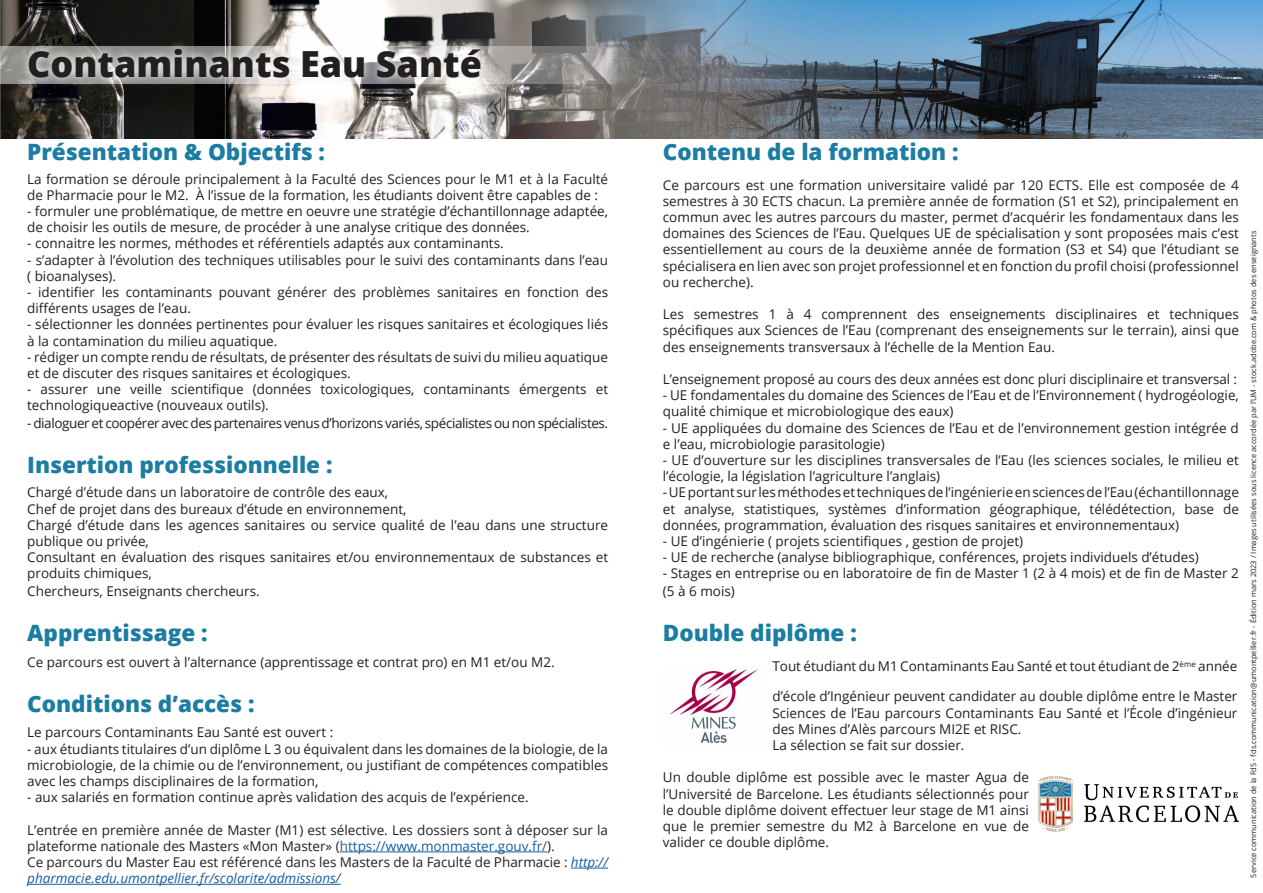
<style>
.page{position:relative;width:1263px;height:893px;background:#fff}
.page>*{position:absolute;margin:0;border:0;box-sizing:border-box;transform-origin:0 0}
.t1{font:800 36px "Open Sans";color:#231f20}
.Style_de_paragraphe{font:800 22.5px "Open Sans";color:#1c7da3}
.Style_de_paragraphe-2{font:13.5px/16.2px "Open Sans";color:#231f20}
.Style_de_paragraphe-3{font:13.5px "Open Sans";letter-spacing:-.03em;color:#231f20}
.Style_de_paragraphe-4{font:7.5px "Open Sans";color:#231f20}
.s1{color:#175d9e}
.s2{font-style:italic;color:#175d9e}
</style>
<div class="page">
<hr style="left:340px;top:851px;width:207px;height:1px;background:#175d9e">
<hr style="left:571px;top:868px;width:37px;height:1px;background:#175d9e">
<hr style="left:27px;top:884px;width:314px;height:1px;background:#175d9e">
<img style="left:0;top:0;width:570px;height:139px">
<img style="left:570px;top:0;width:693px;height:139px">
<svg style="left:0;top:46px;width:631px;height:37px;background:#999795"></svg>
<svg style="left:20px;top:39px;width:470px;height:47px"></svg>
<img style="left:669px;top:669px;width:89px;height:74px">
<img style="left:1038px;top:776px;width:201px;height:55px">
<p class="t1" style="left:27px;top:36px;width:456px">Contaminants Eau Santé</p>
<p class="Style_de_paragraphe" style="left:27px;top:134px;width:299px">Présentation &amp; Objectifs :</p>
<p class="Style_de_paragraphe-2" style="left:27px;top:170px;width:582px">La formation se déroule principalement à la Faculté des Sciences pour le M1 et à la Faculté de Pharmacie pour le M2. À l’issue de la formation, les étudiants doivent être capables de :</p>
<p class="Style_de_paragraphe-2" style="left:27px;top:203px;width:582px">- formuler une problématique, de mettre en oeuvre une stratégie d’échantillonnage adaptée, de choisir les outils de mesure, de procéder à une analyse critique des données.</p>
<p class="Style_de_paragraphe-2" style="left:27px;top:235px;width:478px">- connaitre les normes, méthodes et référentiels adaptés aux contaminants.</p>
<p class="Style_de_paragraphe-2" style="left:27px;top:251px;width:582px">- s’adapter à l’évolution des techniques utilisables pour le suivi des contaminants dans l’eau ( bioanalyses).</p>
<p class="Style_de_paragraphe-2" style="left:27px;top:284px;width:582px">- identifier les contaminants pouvant générer des problèmes sanitaires en fonction des différents usages de l’eau.</p>
<p class="Style_de_paragraphe-2" style="left:27px;top:316px;width:582px">- sélectionner les données pertinentes pour évaluer les risques sanitaires et écologiques liés à la contamination du milieu aquatique.</p>
<p class="Style_de_paragraphe-2" style="left:27px;top:348px;width:582px">- rédiger un compte rendu de résultats, de présenter des résultats de suivi du milieu aquatique et de discuter des risques sanitaires et écologiques.</p>
<p class="Style_de_paragraphe-2" style="left:27px;top:381px;width:582px">- assurer une veille scientifique (données toxicologiques, contaminants émergents et technologiqueactive (nouveaux outils).</p>
<p class="Style_de_paragraphe-3" style="left:27px;top:414px;width:582px">- dialoguer et coopérer avec des partenaires venus d’horizons variés, spécialistes ou non spécialistes.</p>
<p class="Style_de_paragraphe" style="left:27px;top:448px;width:307px">Insertion professionnelle :</p>
<p class="Style_de_paragraphe-2" style="left:27px;top:484px;width:362px">Chargé d’étude dans un laboratoire de contrôle des eaux,</p>
<p class="Style_de_paragraphe-2" style="left:27px;top:500px;width:381px">Chef de projet dans des bureaux d’étude en environnement,</p>
<p class="Style_de_paragraphe-2" style="left:27px;top:516px;width:582px">Chargé d’étude dans les agences sanitaires ou service qualité de l’eau dans une structure publique ou privée,</p>
<p class="Style_de_paragraphe-2" style="left:27px;top:549px;width:582px">Consultant en évaluation des risques sanitaires et/ou environnementaux de substances et produits chimiques,</p>
<p class="Style_de_paragraphe-2" style="left:27px;top:583px;width:234px">Chercheurs, Enseignants chercheurs.</p>
<p class="Style_de_paragraphe" style="left:27px;top:616px;width:182px">Apprentissage :</p>
<p class="Style_de_paragraphe-2" style="left:27px;top:654px;width:529px">Ce parcours est ouvert à l’alternance (apprentissage et contrat pro) en M1 et/ou M2.</p>
<p class="Style_de_paragraphe" style="left:27px;top:687px;width:229px">Conditions d’accès :</p>
<p class="Style_de_paragraphe-2" style="left:27px;top:724px;width:308px">Le parcours Contaminants Eau Santé est ouvert :</p>
<p class="Style_de_paragraphe-2" style="left:27px;top:740px;width:582px;text-align:justify">- aux étudiants titulaires d’un diplôme L 3 ou équivalent dans les domaines de la biologie, de la microbiologie, de la chimie ou de l’environnement, ou justifiant de compétences compatibles avec les champs disciplinaires de la formation,</p>
<p class="Style_de_paragraphe-2" style="left:27px;top:789px;width:503px">- aux salariés en formation continue après validation des acquis de l’expérience.</p>
<p class="Style_de_paragraphe-2" style="left:27px;top:821px;width:582px">L’entrée en première année de Master (M1) est sélective. Les dossiers sont à déposer sur la plateforme nationale des Masters «Mon Master» (<span class="s1">https://www.monmaster.gouv.fr/</span>).</p>
<p class="Style_de_paragraphe-2" style="left:27px;top:854px;width:582px">Ce parcours du Master Eau est référencé dans les Masters de la Faculté de Pharmacie : <span class="s2">http:// pharmacie.edu.umontpellier.fr/scolarite/admissions/</span></p>
<p class="Style_de_paragraphe" style="left:663px;top:134px;width:297px">Contenu de la formation :</p>
<p class="Style_de_paragraphe-2" style="left:663px;top:176px;width:577px;text-align:justify">Ce parcours est une formation universitaire validé par 120 ECTS. Elle est composée de 4 semestres à 30 ECTS chacun. La première année de formation (S1 et S2), principalement en commun avec les autres parcours du master, permet d’acquérir les fondamentaux dans les domaines des Sciences de l’Eau. Quelques UE de spécialisation y sont proposées mais c’est essentiellement au cours de la deuxième année de formation (S3 et S4) que l’étudiant se spécialisera en lien avec son projet professionnel et en fonction du profil choisi (professionnel ou recherche).</p>
<p class="Style_de_paragraphe-2" style="left:663px;top:306px;width:577px;text-align:justify">Les semestres 1 à 4 comprennent des enseignements disciplinaires et techniques spécifiques aux Sciences de l’Eau (comprenant des enseignements sur le terrain), ainsi que des enseignements transversaux à l’échelle de la Mention Eau.</p>
<p class="Style_de_paragraphe-2" style="left:663px;top:371px;width:576px">L’enseignement proposé au cours des deux années est donc pluri disciplinaire et transversal :</p>
<p class="Style_de_paragraphe-2" style="left:663px;top:387px;width:577px">- UE fondamentales du domaine des Sciences de l’Eau et de l’Environnement ( hydrogéologie, qualité chimique et microbiologique des eaux)</p>
<p class="Style_de_paragraphe-2" style="left:663px;top:419px;width:577px">- UE appliquées du domaine des Sciences de l’Eau et de l’environnement gestion intégrée d e l’eau, microbiologie parasitologie)</p>
<p class="Style_de_paragraphe-2" style="left:663px;top:452px;width:577px">- UE d’ouverture sur les disciplines transversales de l’Eau (les sciences sociales, le milieu et l’écologie, la législation l’agriculture l’anglais)</p>
<p class="Style_de_paragraphe-2" style="left:663px;top:484px;width:577px;text-align:justify">- UE portant sur les méthodes et techniques de l’ingénierie en sciences de l’Eau (échantillonnage et analyse, statistiques, systèmes d’information géographique, télédétection, base de données, programmation, évaluation des risques sanitaires et environnementaux)</p>
<p class="Style_de_paragraphe-2" style="left:663px;top:533px;width:362px">- UE d’ingénierie ( projets scientifiques , gestion de projet)</p>
<p class="Style_de_paragraphe-2" style="left:663px;top:549px;width:537px">- UE de recherche (analyse bibliographique, conférences, projets individuels d’études)</p>
<p class="Style_de_paragraphe-2" style="left:663px;top:564px;width:577px;line-height:18px">- Stages en entreprise ou en laboratoire de fin de Master 1 (2 à 4 mois) et de fin de Master 2 (5 à 6 mois)</p>
<p class="Style_de_paragraphe" style="left:663px;top:616px;width:196px">Double diplôme :</p>
<p class="Style_de_paragraphe-2" style="left:772px;top:658px;width:467px">Tout étudiant du M1 Contaminants Eau Santé et tout étudiant de 2<sup>ème</sup> année</p>
<p class="Style_de_paragraphe-2" style="left:772px;top:688px;width:467px;text-align:justify">d’école d’Ingénieur peuvent candidater au double diplôme entre le Master Sciences de l’Eau parcours Contaminants Eau Santé et l’École d’ingénieur des Mines d’Alès parcours MI2E et RISC.</p>
<p class="Style_de_paragraphe-2" style="left:772px;top:737px;width:194px">La sélection se fait sur dossier.</p>
<p class="Style_de_paragraphe-2" style="left:663px;top:769px;width:368px;text-align:justify">Un double diplôme est possible avec le master Agua de l’Université de Barcelone. Les étudiants sélectionnés pour le double diplôme doivent effectuer leur stage de M1 ainsi que le premier semestre du M2 à Barcelone en vue de valider ce double diplôme.</p>
<p class="Style_de_paragraphe-4" style="left:1248px;top:877px;width:648px;rotate:-90deg">Service communication de la FdS - fds.communication@umontpellier.fr - Édition mars 2023 / Images utilisées sous licence accordée par l’UM - stock.adobe.com &amp; photos des enseignants</p>
</div>
